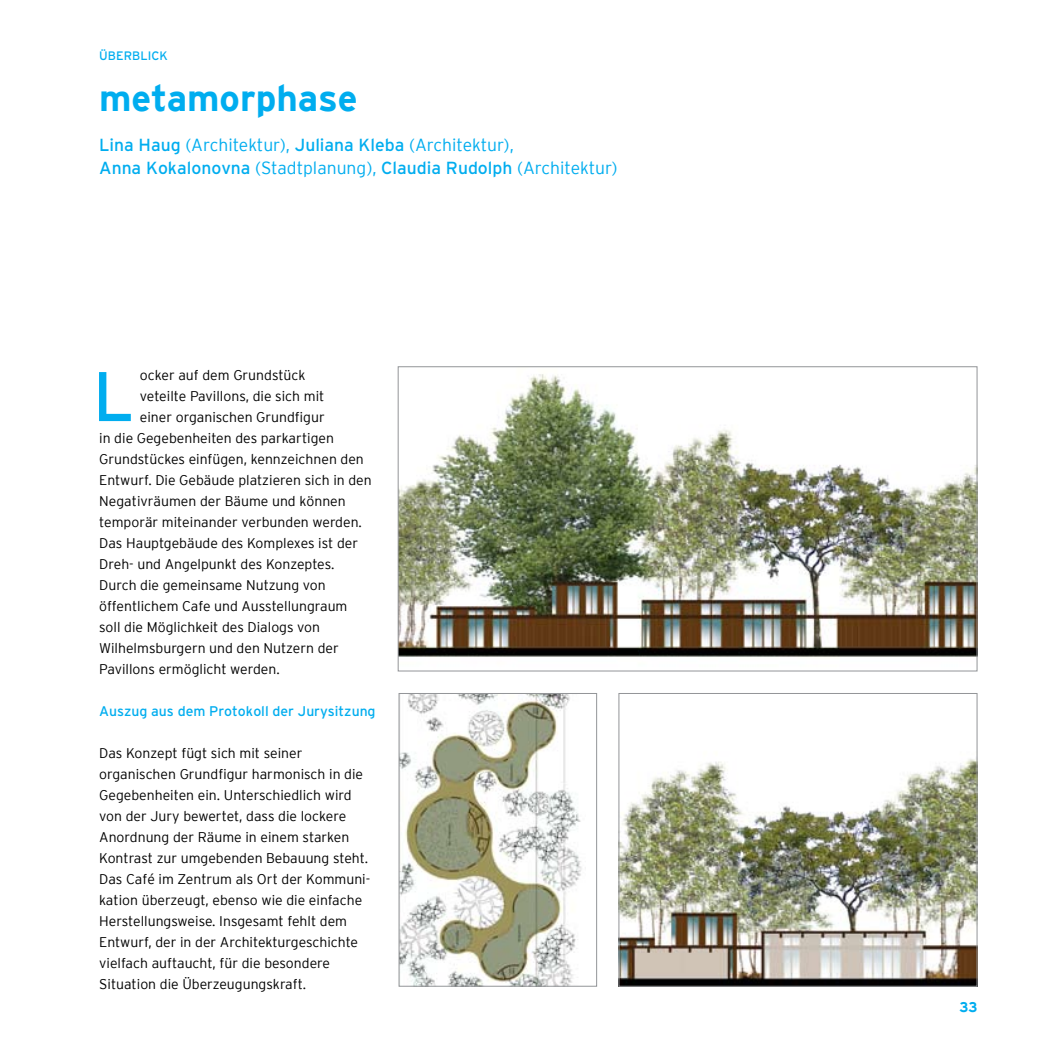
<style>
.page{position:relative;width:1042px;height:1042px;background:#fff}
.page>*{position:absolute;margin:0;border:0;box-sizing:border-box;transform-origin:0 0}
.t1{font:70px "Interstate";color:#00adef}
.t2{font:700 36.75px "Interstate";color:#00adef}
.t3{font:300 17.5px/22.8px "Interstate";color:#00adef}
.t4{font:300 14px/21px "Interstate";color:#000}
.t5{font:14px "Interstate";color:#00adef}
.t6{font:700 14px "Interstate";color:#00adef}
.t7{font:12.25px "Interstate";color:#00adef}
.s1{font-weight:400}
</style>
<div class="page">
<img style="left:401px;top:695px;width:181px;height:289px">
<div style="left:399px;top:693px;width:198px;height:293px;border:1px solid #939598"></div>
<img style="left:400px;top:374px;width:575px;height:283px">
<img style="left:620px;top:759px;width:355px;height:225px">
<div style="left:618px;top:693px;width:359px;height:293px;border:1px solid #939598"></div>
<p class="t7" style="left:99px;top:49px;width:17px">Überblick</p>
<h2 class="t2" style="left:99px;top:77px;width:260px">metamorphase</h2>
<p class="t3" style="left:99px;top:134px;width:520px"><span class="s1">Lina Haug</span> (Architektur), <span class="s1">Juliana Kleba</span> (Architektur),<br><span class="s1">Anna Kokalonovna</span> (Stadtplanung), <span class="s1">Claudia Rudolph</span> (Architektur)</p>
<p class="t4" style="left:140px;top:364px;width:167px">ocker auf dem Grundstück</p>
<p class="t4" style="left:140px;top:385px;width:186px">veteilte Pavillons, die sich mit</p>
<p class="t4" style="left:140px;top:406px;width:186px">einer organischen Grundfigur</p>
<p class="t4" style="left:99px;top:427px;width:236px">in die Gegebenheiten des parkartigen</p>
<p class="t4" style="left:99px;top:448px;width:266px">Grundstückes einfügen, kennzeichnen den</p>
<p class="t4" style="left:99px;top:469px;width:274px">Entwurf. Die Gebäude platzieren sich in den</p>
<p class="t4" style="left:99px;top:490px;width:248px">Negativräumen der Bäume und können</p>
<p class="t4" style="left:99px;top:511px;width:264px">temporär miteinander verbunden werden.</p>
<p class="t4" style="left:99px;top:532px;width:260px">Das Hauptgebäude des Komplexes ist der</p>
<p class="t4" style="left:99px;top:553px;width:237px">Dreh- und Angelpunkt des Konzeptes.</p>
<p class="t4" style="left:99px;top:574px;width:228px">Durch die gemeinsame Nutzung von</p>
<p class="t4" style="left:99px;top:595px;width:250px">öffentlichem Cafe und Ausstellungraum</p>
<p class="t4" style="left:99px;top:616px;width:222px">soll die Möglichkeit des Dialogs von</p>
<p class="t4" style="left:99px;top:637px;width:241px">Wilhelmsburgern und den Nutzern der</p>
<p class="t4" style="left:99px;top:658px;width:182px">Pavillons ermöglicht werden.</p>
<p class="t5" style="left:99px;top:703px;width:278px">Auszug aus dem Protokoll der Jurysitzung</p>
<p class="t4" style="left:99px;top:742px;width:273px">Das Konzept fügt sich mit seiner organischen Grundfigur harmonisch in die Gegebenheiten ein. Unterschiedlich wird von der Jury bewertet, dass die lockere Anordnung der Räume in einem starken Kontrast zur umgebenden Bebauung steht.<br>Das Café im Zentrum als Ort der Kommuni&shy;kation überzeugt, ebenso wie die einfache Herstellungsweise. Insgesamt fehlt dem Entwurf, der in der Architekturgeschichte vielfach auftaucht, für die besondere Situation die Überzeugungskraft.</p>
<h1 class="t1" style="left:93px;top:357px;width:43px">L</h1>
<p class="t6" style="left:959px;top:999px;width:19px">33</p>
</div>
